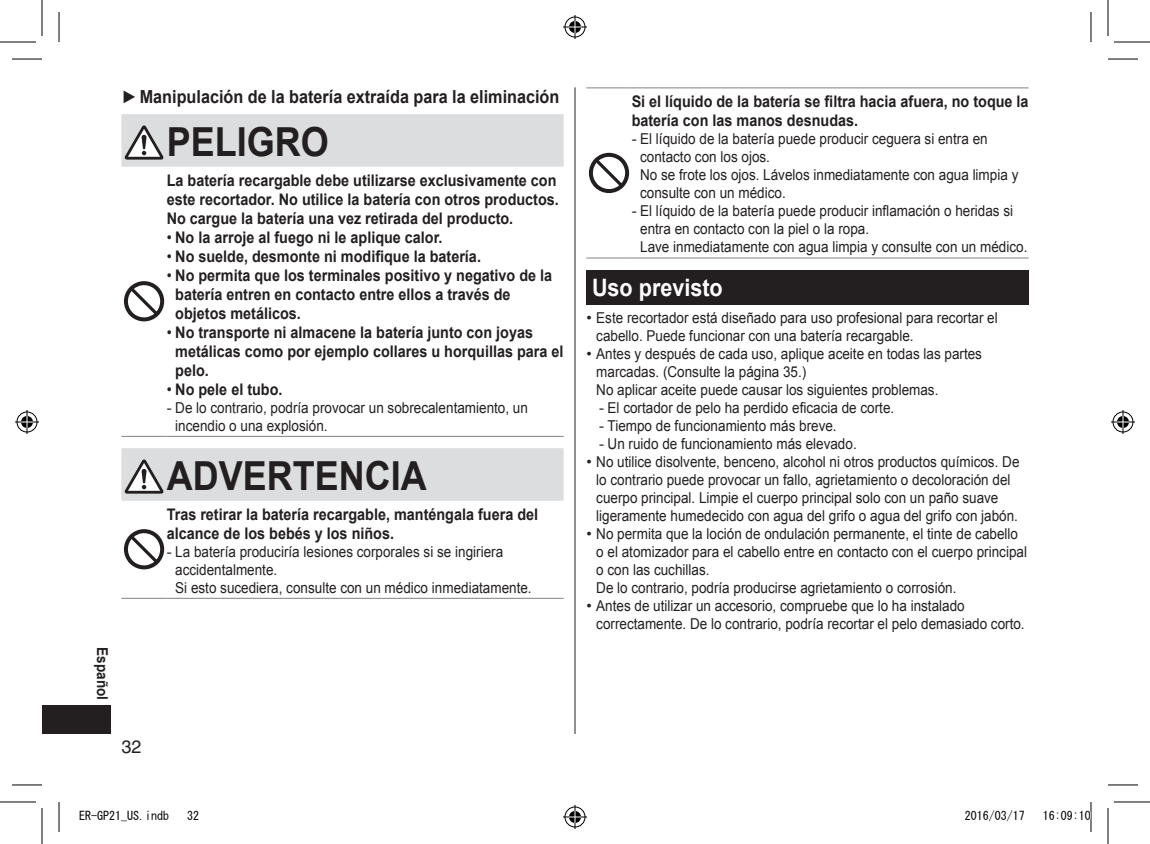
<style>
.page{position:relative;width:1150px;height:844px;background:#fff}
.page>*{position:absolute;margin:0;border:0;box-sizing:border-box;transform-origin:0 0}
.t1{font:700 40px "Arial";color:#231f20;scale:.9 1}
.t2{font:700 24px "Arial";color:#fff;scale:.9 1}
.t3{font:700 18px "Arial";color:#231f20;scale:.9 1}
.t4{font:18px "Helvetica";color:#231f20}
.t5{font:700 16px/19px "Arial";color:#231f20;scale:.9 1}
.t6{font:15px/18px "Arial";color:#231f20}
.t7{font:700 15px "Arial";color:#231f20;scale:.9 1}
.t8{font:12px "MS Gothic";color:#000}
.s1{font-weight:400}
</style>
<div class="page">
<div style="left:42px;top:705px;width:68px;height:29px;background:#231f20"></div>
<hr style="left:575px;top:87px;width:1px;height:647px;background:#231f20">
<hr style="left:121px;top:436px;width:46px;height:1px;background:#808285">
<hr style="left:167px;top:436px;width:397px;height:1px;background:#808285">
<div style="left:121px;top:114px;width:443px;height:53px;background:#dcdddf"></div>
<svg style="left:124px;top:281px;width:40px;height:40px"></svg>
<hr style="left:121px;top:598px;width:46px;height:1px;background:#808285">
<hr style="left:167px;top:598px;width:397px;height:1px;background:#808285">
<div style="left:121px;top:448px;width:443px;height:53px;background:#dcdddf"></div>
<svg style="left:124px;top:529px;width:40px;height:40px"></svg>
<hr style="left:586px;top:87px;width:46px;height:1px;background:#808285">
<hr style="left:632px;top:87px;width:396px;height:1px;background:#808285">
<hr style="left:586px;top:257px;width:46px;height:1px;background:#808285">
<hr style="left:632px;top:257px;width:396px;height:1px;background:#808285">
<svg style="left:589px;top:153px;width:40px;height:40px"></svg>
<div style="left:586px;top:270px;width:442px;height:35px;background:#231f20"></div>
<hr style="left:12px;top:59px;width:30px;height:1px;background:#000">
<hr style="left:1108px;top:59px;width:30px;height:1px;background:#000">
<hr style="left:12px;top:784px;width:30px;height:1px;background:#000">
<hr style="left:1108px;top:784px;width:30px;height:1px;background:#000">
<hr style="left:59px;top:12px;width:1px;height:30px;background:#000">
<hr style="left:59px;top:802px;width:1px;height:30px;background:#000">
<hr style="left:1090px;top:12px;width:1px;height:30px;background:#000">
<hr style="left:1090px;top:802px;width:1px;height:30px;background:#000">
<hr style="left:0;top:42px;width:36px;height:1px;background:#000">
<hr style="left:1114px;top:42px;width:36px;height:1px;background:#000">
<hr style="left:0;top:801px;width:36px;height:1px;background:#000">
<hr style="left:1114px;top:801px;width:36px;height:1px;background:#000">
<hr style="left:42px;top:0;width:1px;height:36px;background:#000">
<hr style="left:42px;top:808px;width:1px;height:36px;background:#000">
<hr style="left:1107px;top:0;width:1px;height:36px;background:#000">
<hr style="left:1107px;top:808px;width:1px;height:36px;background:#000">
<svg style="left:563px;top:15px;width:24px;height:24px"></svg>
<svg style="left:563px;top:805px;width:24px;height:24px"></svg>
<svg style="left:15px;top:410px;width:24px;height:24px"></svg>
<svg style="left:1111px;top:410px;width:24px;height:24px"></svg>
<svg style="left:1090px;top:809px;width:1px;height:12px"></svg>
<p class="t3" style="left:121px;top:84px;width:488px"><span class="s1">►</span>Manipulación de la batería extraída para la eliminación</p>
<h1 class="t1" style="left:167px;top:114px;width:182px">PELIGRO</h1>
<p class="t5" style="left:167px;top:171px;width:437px">La batería recargable debe utilizarse exclusivamente con este recortador. No utilice la batería con otros productos.<br>No cargue la batería una vez retirada del producto.</p>
<p class="t5" style="left:167px;top:228px;width:308px"><span class="s1">•</span> No la arroje al fuego ni le aplique calor.</p>
<p class="t5" style="left:167px;top:247px;width:351px"><span class="s1">•</span> No suelde, desmonte ni modifique la batería.</p>
<p class="t5" style="left:175px;top:266px;width:420px;text-indent:-9px"><span class="s1">•</span> No permita que los terminales positivo y negativo de la batería entren en contacto entre ellos a través de objetos metálicos.</p>
<p class="t5" style="left:175px;top:323px;width:433px;text-indent:-9px"><span class="s1">•</span> No transporte ni almacene la batería junto con joyas metálicas como por ejemplo collares u horquillas para el pelo.</p>
<p class="t5" style="left:167px;top:380px;width:128px"><span class="s1">•</span> No pele el tubo.</p>
<p class="t6" style="left:175px;top:398px;width:354px;text-indent:-9px">- De lo contrario, podría provocar un sobrecalentamiento, un incendio o una explosión.</p>
<h1 class="t1" style="left:167px;top:448px;width:290px">ADVERTENCIA</h1>
<p class="t5" style="left:167px;top:505px;width:414px">Tras retirar la batería recargable, manténgala fuera del alcance de los bebés y los niños.</p>
<p class="t6" style="left:175px;top:542px;width:358px;text-indent:-9px">- La batería produciría lesiones corporales si se ingiriera accidentalmente.<br>Si esto sucediera, consulte con un médico inmediatamente.</p>
<p class="t7" style="left:113px;top:647px;width:60px;rotate:90deg">Español</p>
<p class="t4" style="left:121px;top:736px;width:22px">32</p>
<p class="t5" style="left:632px;top:92px;width:442px">Si el líquido de la batería se filtra hacia afuera, no toque la batería con las manos desnudas.</p>
<p class="t6" style="left:640px;top:130px;width:380px;text-indent:-9px">- El líquido de la batería puede producir ceguera si entra en contacto con los ojos.<br>No se frote los ojos. Lávelos inmediatamente con agua limpia y consulte con un médico.</p>
<p class="t6" style="left:640px;top:202px;width:389px;text-indent:-9px">- El líquido de la batería puede producir inflamación o heridas si entra en contacto con la piel o la ropa.<br>Lave inmediatamente con agua limpia y consulte con un médico.</p>
<h2 class="t2" style="left:592px;top:271px;width:147px">Uso previsto</h2>
<p class="t6" style="left:596px;top:308px;width:403px;text-indent:-10px">• Este recortador está diseñado para uso profesional para recortar el cabello. Puede funcionar con una batería recargable.</p>
<p class="t6" style="left:596px;top:344px;width:387px;text-indent:-10px">• Antes y después de cada uso, aplique aceite en todas las partes marcadas. (Consulte la página 35.)<br>No aplicar aceite puede causar los siguientes problemas.</p>
<p class="t6" style="left:599px;top:398px;width:297px">- El cortador de pelo ha perdido eficacia de corte.</p>
<p class="t6" style="left:599px;top:416px;width:239px">- Tiempo de funcionamiento más breve.</p>
<p class="t6" style="left:599px;top:434px;width:259px">- Un ruido de funcionamiento más elevado.</p>
<p class="t6" style="left:596px;top:452px;width:425px;text-indent:-10px">• No utilice disolvente, benceno, alcohol ni otros productos químicos. De lo contrario puede provocar un fallo, agrietamiento o decoloración del cuerpo principal. Limpie el cuerpo principal solo con un paño suave ligeramente humedecido con agua del grifo o agua del grifo con jabón.</p>
<p class="t6" style="left:596px;top:524px;width:432px;text-indent:-10px">• No permita que la loción de ondulación permanente, el tinte de cabello o el atomizador para el cabello entre en contacto con el cuerpo principal o con las cuchillas.<br>De lo contrario, podría producirse agrietamiento o corrosión.</p>
<p class="t6" style="left:596px;top:596px;width:430px;text-indent:-10px">• Antes de utilizar un accesorio, compruebe que lo ha instalado correctamente. De lo contrario, podría recortar el pelo demasiado corto.</p>
<p class="t8" style="left:79px;top:809px;width:91px">ER-GP21_US.indb</p>
<p class="t8" style="left:187px;top:809px;width:13px">32</p>
<p class="t8" style="left:965px;top:809px;width:61px">2016/03/17</p>
<p class="t8" style="left:1043px;top:809px;width:49px">16:09:10</p>
</div>
